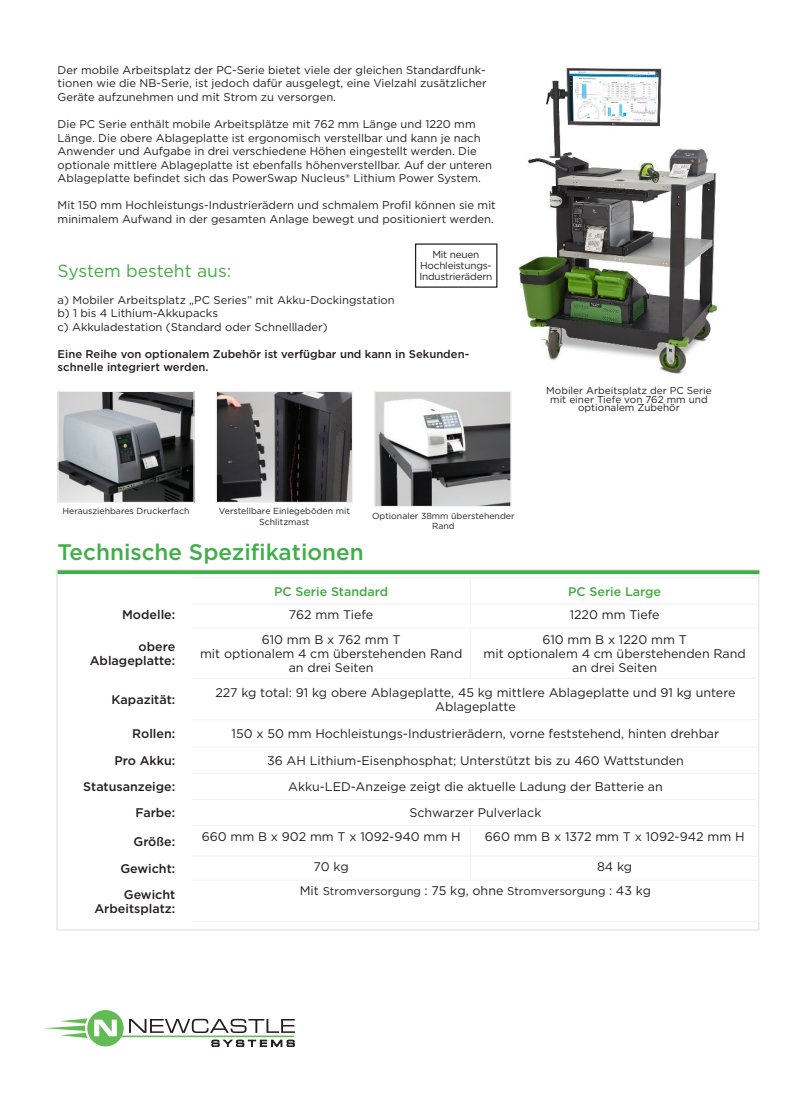
<style>
.page{position:relative;width:790px;height:1098px;background:#fff}
.page>*{position:absolute;margin:0;border:0;box-sizing:border-box;transform-origin:0 0}
.t1{font:500 22.5px "Gotham";color:#40ae49}
.t2{font:17.5px "Gotham";color:#44aa42}
.t3{font:12.5px/13.8px "Gotham";color:#231f20;text-align:center}
.t4{font:500 12.5px/13.5px "Gotham";color:#231f20;text-align:right}
.t5{font:500 12.5px "Gotham";color:#44aa42}
.t6{font:11.25px/13.5px "Gotham";color:#231f20}
.t7{font:500 11.25px/13.5px "Gotham";color:#231f20}
.t8{font:10px/8.8px "Gotham";color:#231f20;text-align:center}
.t9{font:10px/11.2px "Gotham";letter-spacing:-.02em;color:#231f20;text-align:center}
.t10{font:8.75px/10.5px "Gotham";color:#231f20;text-align:center}
.s1{font-size:12.5px}
</style>
<div class="page">
<svg style="left:44px;top:1010px;width:251px;height:36px"></svg>
<div style="left:56px;top:569px;width:702px;height:361px;background:#fff;border:1px solid #e2e3e3"></div>
<svg style="left:58px;top:570px;width:700px;height:4px;background:#4db355"></svg>
<img style="left:59px;top:393px;width:133px;height:108px">
<div style="left:57px;top:391px;width:137px;height:112px;border:1px solid #eff1f0"></div>
<img style="left:376px;top:393px;width:133px;height:112px">
<div style="left:374px;top:391px;width:137px;height:116px;border:1px solid #eff1f0"></div>
<img style="left:217px;top:393px;width:134px;height:108px">
<div style="left:215px;top:391px;width:138px;height:112px;border:1px solid #eff1f0"></div>
<img style="left:497px;top:68px;width:221px;height:306px">
<div style="left:414px;top:243px;width:83px;height:45px;border:1px solid #231f20"></div>
<hr style="left:192px;top:577px;width:278px;height:1px;background:#f3f4f3">
<hr style="left:470px;top:577px;width:289px;height:1px;background:#f3f4f3">
<hr style="left:192px;top:603px;width:278px;height:1px;background:#f3f4f3">
<hr style="left:470px;top:603px;width:289px;height:1px;background:#f3f4f3">
<svg style="left:758px;top:578px;width:1px;height:49px"></svg>
<hr style="left:192px;top:627px;width:278px;height:1px;background:#f3f4f3">
<hr style="left:470px;top:627px;width:289px;height:1px;background:#f3f4f3">
<hr style="left:469px;top:628px;width:1px;height:49px;background:#f3f4f3">
<hr style="left:758px;top:628px;width:1px;height:49px;background:#f3f4f3">
<hr style="left:192px;top:677px;width:278px;height:2px;background:#f3f4f3">
<hr style="left:470px;top:677px;width:289px;height:2px;background:#f3f4f3">
<hr style="left:758px;top:679px;width:1px;height:40px;background:#f3f4f3">
<hr style="left:192px;top:719px;width:278px;height:1px;background:#f3f4f3">
<hr style="left:470px;top:719px;width:289px;height:1px;background:#f3f4f3">
<hr style="left:192px;top:746px;width:278px;height:1px;background:#f3f4f3">
<hr style="left:470px;top:746px;width:289px;height:1px;background:#f3f4f3">
<hr style="left:192px;top:772px;width:278px;height:1px;background:#f3f4f3">
<hr style="left:470px;top:772px;width:289px;height:1px;background:#f3f4f3">
<hr style="left:192px;top:798px;width:278px;height:2px;background:#f3f4f3">
<hr style="left:470px;top:798px;width:289px;height:2px;background:#f3f4f3">
<hr style="left:192px;top:824px;width:278px;height:2px;background:#f3f4f3">
<hr style="left:470px;top:824px;width:289px;height:2px;background:#f3f4f3">
<hr style="left:192px;top:855px;width:278px;height:1px;background:#f3f4f3">
<hr style="left:470px;top:855px;width:289px;height:1px;background:#f3f4f3">
<svg style="left:758px;top:720px;width:1px;height:159px"></svg>
<hr style="left:192px;top:879px;width:278px;height:1px;background:#f3f4f3">
<hr style="left:470px;top:879px;width:289px;height:1px;background:#f3f4f3">
<hr style="left:758px;top:880px;width:1px;height:40px;background:#f3f4f3">
<hr style="left:192px;top:920px;width:278px;height:2px;background:#f3f4f3">
<hr style="left:470px;top:920px;width:289px;height:2px;background:#f3f4f3">
<p class="t6" style="left:58px;top:64px;width:430px;text-align:justify">Der mobile Arbeitsplatz der PC-Serie bietet viele der gleichen Standardfunk&shy;tionen wie die NB-Serie, ist jedoch dafür ausgelegt, eine Vielzahl zusätzlicher Geräte aufzunehmen und mit Strom zu versorgen.</p>
<p class="t6" style="left:58px;top:118px;width:436px">Die PC Serie enthält mobile Arbeitsplätze mit 762 mm Länge und 1220 mm Länge. Die obere Ablageplatte ist ergonomisch verstellbar und kann je nach Anwender und Aufgabe in drei verschiedene Höhen eingestellt werden. Die optionale mittlere Ablageplatte ist ebenfalls höhenverstellbar. Auf der unteren Ablageplatte befindet sich das PowerSwap Nucleus® Lithium Power System.</p>
<p class="t6" style="left:58px;top:199px;width:439px">Mit 150 mm Hochleistungs-Industrierädern und schmalem Profil können sie mit minimalem Aufwand in der gesamten Anlage bewegt und positioniert werden.</p>
<h2 class="t2" style="left:58px;top:262px;width:175px">System besteht aus:</h2>
<p class="t6" style="left:58px;top:293px;width:338px">a) Mobiler Arbeitsplatz „PC Series” mit Akku-Dockingstation b) 1 bis 4 Lithium-Akkupacks<br>c) Akkuladestation (Standard oder Schnelllader)</p>
<p class="t7" style="left:58px;top:347px;width:413px">Eine Reihe von optionalem Zubehör ist verfügbar und kann in Sekunden&shy;schnelle integriert werden.</p>
<p class="t9" style="left:419px;top:249px;width:74px">Mit neuen<br>Hochleistungs-<br>Industrierädern</p>
<p class="t8" style="left:546px;top:386px;width:167px">Mobiler Arbeitsplatz der PC Serie mit einer Tiefe von 762 mm und optionalem Zubehör</p>
<p class="t10" style="left:62px;top:506px;width:128px">Herausziehbares Druckerfach</p>
<p class="t10" style="left:219px;top:506px;width:132px">Verstellbare Einlegeböden mit<br>Schlitzmast</p>
<h1 class="t1" style="left:58px;top:542px;width:307px">Technische Spezifikationen</h1>
<p class="t10" style="left:372px;top:511px;width:144px">Optionaler 38mm überstehender<br>Rand</p>
<p class="t5" style="left:274px;top:586px;width:116px">PC Serie Standard</p>
<p class="t5" style="left:568px;top:586px;width:94px">PC Serie Large</p>
<p class="t4" style="left:122px;top:608px;width:55px">Modelle:</p>
<p class="t3" style="left:289px;top:608px;width:86px">762 mm Tiefe</p>
<p class="t3" style="left:569px;top:608px;width:91px">1220 mm Tiefe</p>
<p class="t4" style="left:90px;top:641px;width:87px">obere<br>Ablageplatte:</p>
<p class="t3" style="left:200px;top:633px;width:263px">610 mm B x 762 mm T<br>mit optionalem 4 cm überstehenden Rand an drei Seiten</p>
<p class="t3" style="left:483px;top:633px;width:263px">610 mm B x 1220 mm T<br>mit optionalem 4 cm überstehenden Rand an drei Seiten</p>
<p class="t4" style="left:112px;top:693px;width:65px">Kapazität:</p>
<p class="t3" style="left:215px;top:686px;width:521px">227 kg total: 91 kg obere Ablageplatte, 45 kg mittlere Ablageplatte und 91 kg untere<br>Ablageplatte</p>
<p class="t4" style="left:132px;top:728px;width:45px">Rollen:</p>
<p class="t3" style="left:231px;top:727px;width:489px">150 x 50 mm Hochleistungs-Industrierädern, vorne feststehend, hinten drehbar</p>
<p class="t4" style="left:114px;top:754px;width:62px">Pro Akku:</p>
<p class="t3" style="left:267px;top:754px;width:418px">36 AH Lithium-Eisenphosphat; Unterstützt bis zu 460 Wattstunden</p>
<p class="t4" style="left:83px;top:780px;width:93px">Statusanzeige:</p>
<p class="t3" style="left:288px;top:780px;width:376px">Akku-LED-Anzeige zeigt die aktuelle Ladung der Batterie an</p>
<p class="t4" style="left:135px;top:806px;width:41px">Farbe:</p>
<p class="t3" style="left:409px;top:806px;width:133px">Schwarzer Pulverlack</p>
<p class="t4" style="left:133px;top:835px;width:43px">Größe:</p>
<p class="t3" style="left:201px;top:829px;width:260px">660 mm B x 902 mm T x 1092-940 mm H</p>
<p class="t3" style="left:484px;top:829px;width:261px">660 mm B x 1372 mm T x 1092-942 mm H</p>
<p class="t4" style="left:120px;top:862px;width:56px">Gewicht:</p>
<p class="t3" style="left:313px;top:860px;width:36px">70 kg</p>
<p class="t3" style="left:596px;top:860px;width:37px">84 kg</p>
<p class="t4" style="left:94px;top:888px;width:82px">Gewicht<br>Arbeitsplatz:</p>
<p class="t6" style="left:299px;top:885px;width:353px"><span class="s1">Mit</span> Stromversorgung <span class="s1">: 75 kg, ohne</span> Stromversorgung <span class="s1">: 43 kg</span></p>
</div>
